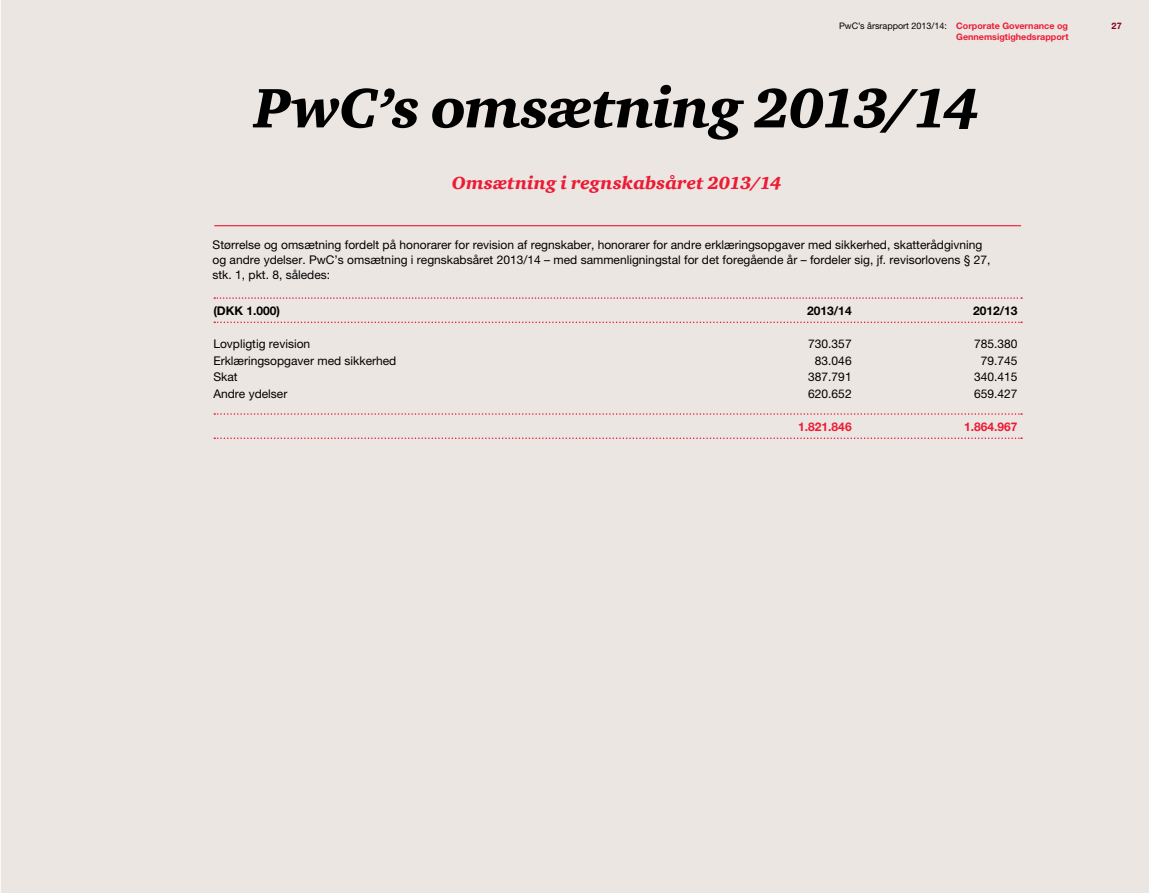
<style>
.page{position:relative;width:1149px;height:893px;background:#fff}
.page>*{position:absolute;margin:0;border:0;box-sizing:border-box;transform-origin:0 0}
.t1{font:italic 900 57px "ITC Charter Com";letter-spacing:-.025em;color:#000}
.t2{font:italic 900 18px "ITC Charter Com";letter-spacing:.005em;color:#ed1b35}
.Tabeltekst{font:12px "Helvetica Neue LT Pro";color:#000}
.Tabeltekst-2{font:700 12px "Helvetica Neue LT Pro";color:#000}
.Tabeltekst-3{font:700 12px "Helvetica Neue LT Pro";color:#ed1b35}
.t3{font:9px "Helvetica Neue LT Pro";color:#000}
.t4{font:700 9px "Helvetica Neue LT Pro";color:#ed1b35}
.t5{font:700 9px "Helvetica Neue LT Pro";color:#80021a}
.s1{font-weight:700;color:#ed1b35}
</style>
<div class="page">
<div style="left:1px;top:0;width:1147px;height:893px;background:#ebe6e2"></div>
<svg style="left:214px;top:322px;width:807px;height:1px"></svg>
<svg style="left:214px;top:297px;width:807px;height:2px"></svg>
<hr style="left:214px;top:225px;width:806px;height:1px;background:#ed1b35">
<svg style="left:214px;top:437px;width:807px;height:2px"></svg>
<svg style="left:214px;top:413px;width:807px;height:2px"></svg>
<p class="t3" style="left:838px;top:21px;width:230px">PwC’s årsrapport 2013/14: <span class="s1">Corporate Governance og</span></p>
<p class="t5" style="left:1111px;top:20px;width:12px">27</p>
<p class="t4" style="left:955px;top:31px;width:114px">Gennemsigtighedsrapport</p>
<p class="t1" style="left:254px;top:73px;width:727px">PwC’s omsætning 2013/14</p>
<p class="t2" style="left:452px;top:172px;width:331px">Omsætning i regnskabsåret 2013/14</p>
<p class="Tabeltekst" style="left:212px;top:237px;width:771px">Størrelse og omsætning fordelt på honorarer for revision af regnskaber, honorarer for andre erklæringsopgaver med sikkerhed, skatterådgivning</p>
<p class="Tabeltekst" style="left:212px;top:252px;width:779px">og andre ydelser. PwC’s omsætning i regnskabsåret 2013/14 – med sammenligningstal for det foregående år – fordeler sig, jf. revisorlovens § 27,</p>
<p class="Tabeltekst" style="left:212px;top:267px;width:119px">stk. 1, pkt. 8, således:</p>
<p class="Tabeltekst-2" style="left:213px;top:303px;width:68px">(DKK 1.000)</p>
<p class="Tabeltekst-2" style="left:806px;top:303px;width:46px">2013/14</p>
<p class="Tabeltekst-2" style="left:972px;top:303px;width:46px">2012/13</p>
<p class="Tabeltekst" style="left:213px;top:336px;width:98px">Lovpligtig revision</p>
<p class="Tabeltekst" style="left:808px;top:336px;width:45px">730.357</p>
<p class="Tabeltekst" style="left:973px;top:336px;width:45px">785.380</p>
<p class="Tabeltekst" style="left:213px;top:353px;width:184px">Erklæringsopgaver med sikkerhed</p>
<p class="Tabeltekst" style="left:814px;top:353px;width:38px">83.046</p>
<p class="Tabeltekst" style="left:980px;top:353px;width:38px">79.745</p>
<p class="Tabeltekst" style="left:213px;top:369px;width:26px">Skat</p>
<p class="Tabeltekst" style="left:808px;top:369px;width:45px">387.791</p>
<p class="Tabeltekst" style="left:973px;top:369px;width:45px">340.415</p>
<p class="Tabeltekst" style="left:213px;top:386px;width:76px">Andre ydelser</p>
<p class="Tabeltekst" style="left:808px;top:386px;width:45px">620.652</p>
<p class="Tabeltekst" style="left:973px;top:386px;width:45px">659.427</p>
<p class="Tabeltekst-3" style="left:798px;top:419px;width:55px">1.821.846</p>
<p class="Tabeltekst-3" style="left:963px;top:419px;width:55px">1.864.967</p>
</div>
